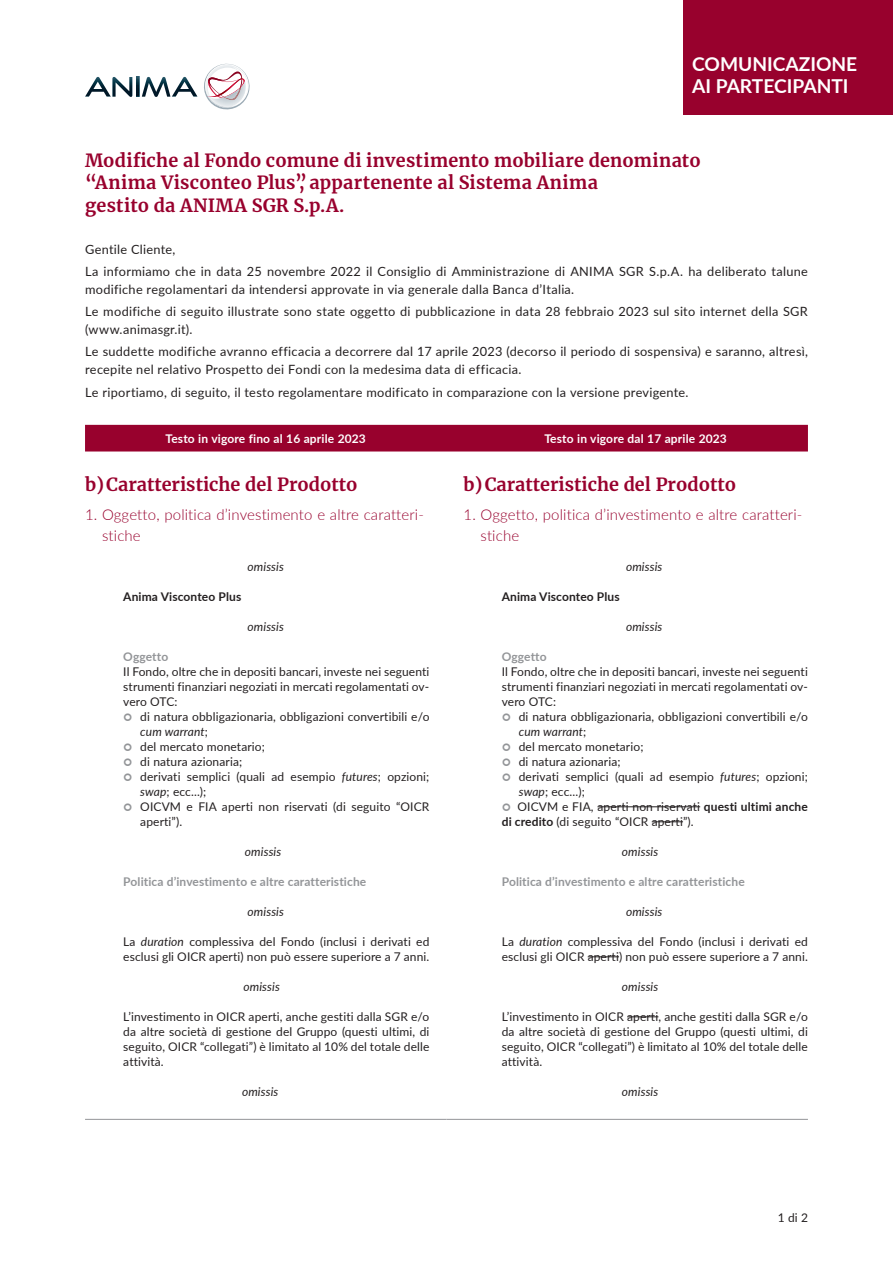
<style>
.page{position:relative;width:893px;height:1263px;background:#fff}
.page>*{position:absolute;margin:0;border:0;box-sizing:border-box;transform-origin:0 0}
.t1{font:700 19.2px/22.4px "Lato";color:#fff}
.t2{font:700 18px/22.5px "Merriweather";letter-spacing:.005em;color:#98012d}
.t3{font:300 15px/21px "Lato";letter-spacing:.01em;color:#98012d}
.t4{font:12.75px/22.2px "Lato";letter-spacing:.02em;color:#231f20}
.t5{font:12px/15px "Lato";letter-spacing:.01em;color:#231f20;text-align:justify}
.t6{font:700 12px "Lato";letter-spacing:.01em;color:#939598}
.t7{font:italic 12px "Lato";letter-spacing:.01em;color:#231f20}
.t8{font:700 12px "Lato";letter-spacing:.01em;color:#fff}
.t9{font:700 12px "Lato";letter-spacing:.01em;color:#231f20}
.s1{font-style:italic}
.s2{font-style:normal}
.s3{font-weight:700}
</style>
<div class="page">
<div style="left:85px;top:425px;width:723px;height:26px;background:#98012d"></div>
<hr style="left:85px;top:1119px;width:361px;height:1px;background:#939598">
<hr style="left:446px;top:1119px;width:362px;height:1px;background:#939598">
<hr style="left:597px;top:806px;width:103px;height:1px;background:#231f20">
<hr style="left:652px;top:821px;width:31px;height:1px;background:#231f20">
<hr style="left:588px;top:956px;width:31px;height:1px;background:#231f20">
<hr style="left:627px;top:1016px;width:31px;height:1px;background:#231f20">
<div style="left:684px;top:0;width:209px;height:115px;background:#98012d"></div>
<img style="left:85px;top:77px;width:48px;height:20px">
<img style="left:136px;top:77px;width:3px;height:20px">
<img style="left:142px;top:77px;width:56px;height:20px">
<svg style="left:204px;top:64px;width:46px;height:45px"></svg>
<h1 class="t1" style="left:692px;top:52px;width:167px">COMUNICAZIONE<br>AI PARTECIPANTI</h1>
<h2 class="t2" style="left:85px;top:148px;width:617px">Modifiche al Fondo comune di investimento mobiliare denominato “Anima Visconteo Plus”, appartenente al Sistema Anima<br>gestito da ANIMA SGR S.p.A.</h2>
<p class="t4" style="left:85px;top:237px;width:724px">Gentile Cliente,<br>La informiamo che in data 25 novembre 2022 il Consiglio di Amministrazione di ANIMA SGR S.p.A. ha deliberato talune</p>
<p class="t4" style="left:85px;top:278px;width:724px">modifiche regolamentari da intendersi approvate in via generale dalla Banca d’Italia.<br>Le modifiche di seguito illustrate sono state oggetto di pubblicazione in data 28 febbraio 2023 sul sito internet della SGR</p>
<p class="t4" style="left:85px;top:318px;width:724px">(www.animasgr.it).<br>Le suddette modifiche avranno efficacia a decorrere dal 17 aprile 2023 (decorso il periodo di sospensiva) e saranno, altresì,</p>
<p class="t4" style="left:85px;top:358px;width:605px">recepite nel relativo Prospetto dei Fondi con la medesima data di efficacia.<br>Le riportiamo, di seguito, il testo regolamentare modificato in comparazione con la versione previgente.</p>
<p class="t8" style="left:166px;top:430px;width:202px">Testo in vigore fino al 16 aprile 2023</p>
<p class="t8" style="left:544px;top:430px;width:184px">Testo in vigore dal 17 aprile 2023</p>
<h2 class="t2" style="left:85px;top:472px;width:274px">b)Caratteristiche del Prodotto</h2>
<h2 class="t2" style="left:463px;top:472px;width:274px">b)Caratteristiche del Prodotto</h2>
<p class="t3" style="left:102px;top:503px;width:323px;text-indent:-17px">1. Oggetto, politica d’investimento e altre caratteri&shy;stiche</p>
<p class="t7" style="left:248px;top:558px;width:38px">omissis</p>
<p class="t9" style="left:123px;top:588px;width:119px">Anima Visconteo Plus</p>
<p class="t7" style="left:248px;top:618px;width:38px">omissis</p>
<p class="t6" style="left:123px;top:648px;width:46px">Oggetto</p>
<p class="t5" style="left:123px;top:663px;width:308px">Il Fondo, oltre che in depositi bancari, investe nei seguenti strumenti finanziari negoziati in mercati regolamentati ov&shy;vero OTC:</p>
<p class="t5" style="left:140px;top:708px;width:291px;text-align:left">di natura obbligazionaria, obbligazioni convertibili e/o <span class="s1">cum warrant</span>;<br>del mercato monetario;<br>di natura azionaria;<br>derivati semplici (quali ad esempio <span class="s1">futures</span>; opzioni; <span class="s1">swap</span>; ecc...);<br>OICVM e FIA aperti non riservati (di seguito “OICR aperti”).</p>
<p class="t7" style="left:245px;top:843px;width:38px">omissis</p>
<p class="t6" style="left:123px;top:873px;width:244px">Politica d’investimento e altre caratteristiche</p>
<p class="t7" style="left:248px;top:903px;width:38px">omissis</p>
<p class="t5" style="left:123px;top:933px;width:308px">La <span class="s1">duration</span> complessiva del Fondo (inclusi i derivati ed esclusi gli OICR aperti) non può essere superiore a 7 anni.</p>
<p class="t7" style="left:243px;top:978px;width:38px">omissis</p>
<p class="t5" style="left:123px;top:1008px;width:308px">L’investimento in OICR aperti, anche gestiti dalla SGR e/o da altre società di gestione del Gruppo (questi ultimi, di seguito, OICR “collegati”) è limitato al 10% del totale delle attività.</p>
<p class="t7" style="left:242px;top:1083px;width:38px">omissis</p>
<p class="t3" style="left:480px;top:503px;width:323px;text-indent:-17px">1. Oggetto, politica d’investimento e altre caratteri&shy;stiche</p>
<p class="t7" style="left:626px;top:558px;width:38px">omissis</p>
<p class="t9" style="left:502px;top:588px;width:119px">Anima Visconteo Plus</p>
<p class="t7" style="left:626px;top:618px;width:38px">omissis</p>
<p class="t6" style="left:502px;top:648px;width:46px">Oggetto</p>
<p class="t5" style="left:502px;top:663px;width:308px">Il Fondo, oltre che in depositi bancari, investe nei seguenti strumenti finanziari negoziati in mercati regolamentati ov&shy;vero OTC:</p>
<p class="t5" style="left:519px;top:708px;width:291px">di natura obbligazionaria, obbligazioni convertibili e/o</p>
<p class="t7" style="left:519px;top:723px;width:69px">cum warrant<span class="s2">;</span></p>
<p class="t5" style="left:519px;top:738px;width:126px">del mercato monetario;</p>
<p class="t5" style="left:519px;top:753px;width:103px">di natura azionaria;</p>
<p class="t5" style="left:519px;top:768px;width:291px">derivati semplici (quali ad esempio <span class="s1">futures</span>; opzioni;</p>
<p class="t5" style="left:519px;top:783px;width:68px"><span class="s1">swap</span>; ecc...);</p>
<p class="t5" style="left:517px;top:798px;width:292px">OICVM e FIA, aperti non riservati <span class="s3">questi ultimi anche</span></p>
<p class="t5" style="left:502px;top:813px;width:193px"><span class="s3">di credito</span> (di seguito “OICR aperti”).</p>
<p class="t7" style="left:622px;top:843px;width:38px">omissis</p>
<p class="t6" style="left:502px;top:873px;width:244px">Politica d’investimento e altre caratteristiche</p>
<p class="t7" style="left:626px;top:903px;width:38px">omissis</p>
<p class="t5" style="left:502px;top:933px;width:308px">La <span class="s1">duration</span> complessiva del Fondo (inclusi i derivati ed esclusi gli OICR aperti) non può essere superiore a 7 anni.</p>
<p class="t7" style="left:622px;top:978px;width:38px">omissis</p>
<p class="t5" style="left:502px;top:1008px;width:308px">L’investimento in OICR aperti, anche gestiti dalla SGR e/o da altre società di gestione del Gruppo (questi ultimi, di seguito, OICR “collegati”) è limitato al 10% del totale delle attività.</p>
<p class="t7" style="left:622px;top:1083px;width:38px">omissis</p>
<p class="t5" style="left:778px;top:1209px;width:32px">1 di 2</p>
</div>
